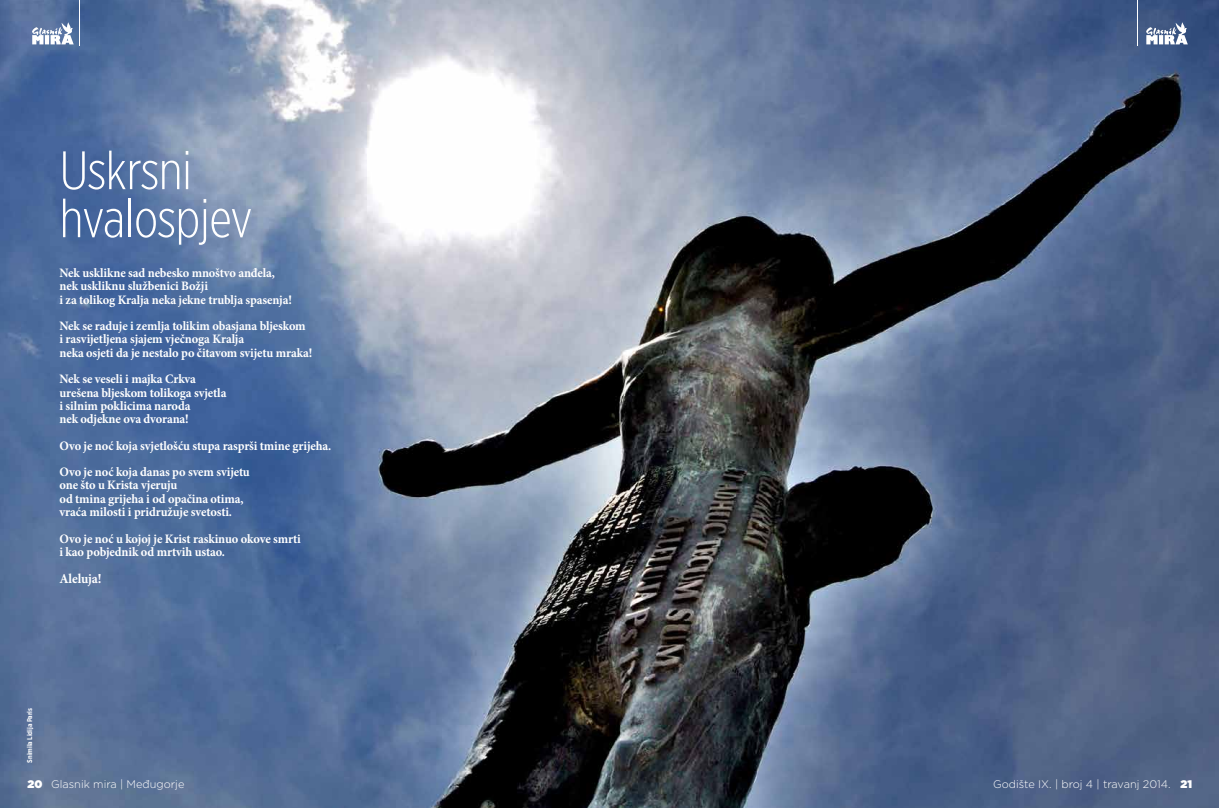
<style>
.page{position:relative;width:1219px;height:808px;background:#fff}
.page>*{position:absolute;margin:0;border:0;box-sizing:border-box;transform-origin:0 0}
.t1{font:300 54px/48px "Gotham X Narrow";letter-spacing:-.01em;color:#fff}
.t2{font:700 13.6px "Minion Pro";letter-spacing:-.01em;color:#fff;scale:.96 1}
.t3{font:700 12.9px/13.3px "Minion Pro";letter-spacing:-.01em;color:#fff;scale:.96 1}
.t4{font:300 11px "Gotham";color:#fff}
.t5{font:700 7px "Gotham Narrow";letter-spacing:-.01em;color:#fff;scale:.96 1}
.s1{font-weight:900}
</style>
<div class="page">
<img style="left:0;top:0;width:1219px;height:808px">
<hr style="left:1137px;top:0;width:1px;height:45px;background:#fff">
<svg style="left:1146px;top:22px;width:42px;height:22px"></svg>
<svg style="left:32px;top:22px;width:42px;height:22px"></svg>
<hr style="left:80px;top:0;width:1px;height:45px;background:#fff">
<h1 class="t1" style="left:60px;top:145px;width:195px">Uskrsni hvalospjev</h1>
<p class="t3" style="left:60px;top:266px;width:244px">Nek usklikne sad nebesko mnoštvo anđela, nek uskliknu službenici Božji<br>i za tolikog Kralja neka jekne trublja spasenja!</p>
<p class="t3" style="left:60px;top:319px;width:265px">Nek se raduje i zemlja tolikim obasjana bljeskom i rasvijetljena sjajem vječnoga Kralja<br>neka osjeti da je nestalo po čitavom svijetu mraka!</p>
<p class="t3" style="left:60px;top:372px;width:175px">Nek se veseli i majka Crkva urešena bljeskom tolikoga svjetla i silnim poklicima naroda<br>nek odjekne ova dvorana!</p>
<p class="t3" style="left:60px;top:432px;width:284px;line-height:26.5px">Ovo je noć koja svjetlošću stupa rasprši tmine grijeha.<br>Ovo je noć koja danas po svem svijetu</p>
<p class="t3" style="left:60px;top:478px;width:193px">one što u Krista vjeruju<br>od tmina grijeha i od opačina otima, vraća milosti i pridružuje svetosti.</p>
<p class="t3" style="left:60px;top:532px;width:253px">Ovo je noć u kojoj je Krist raskinuo okove smrti i kao pobjednik od mrtvih ustao.</p>
<p class="t2" style="left:60px;top:569px;width:45px">Aleluja!</p>
<p class="t5" style="left:25px;top:763px;width:58px;rotate:-90deg">Snimila Lidija Paris</p>
<p class="t4" style="left:28px;top:777px;width:158px"><span class="s1">20</span> Glasnik mira | Međugorje</p>
<p class="t4" style="left:993px;top:777px;width:200px">Godište IX. | broj 4 | travanj 2014. <span class="s1">21</span></p>
</div>
